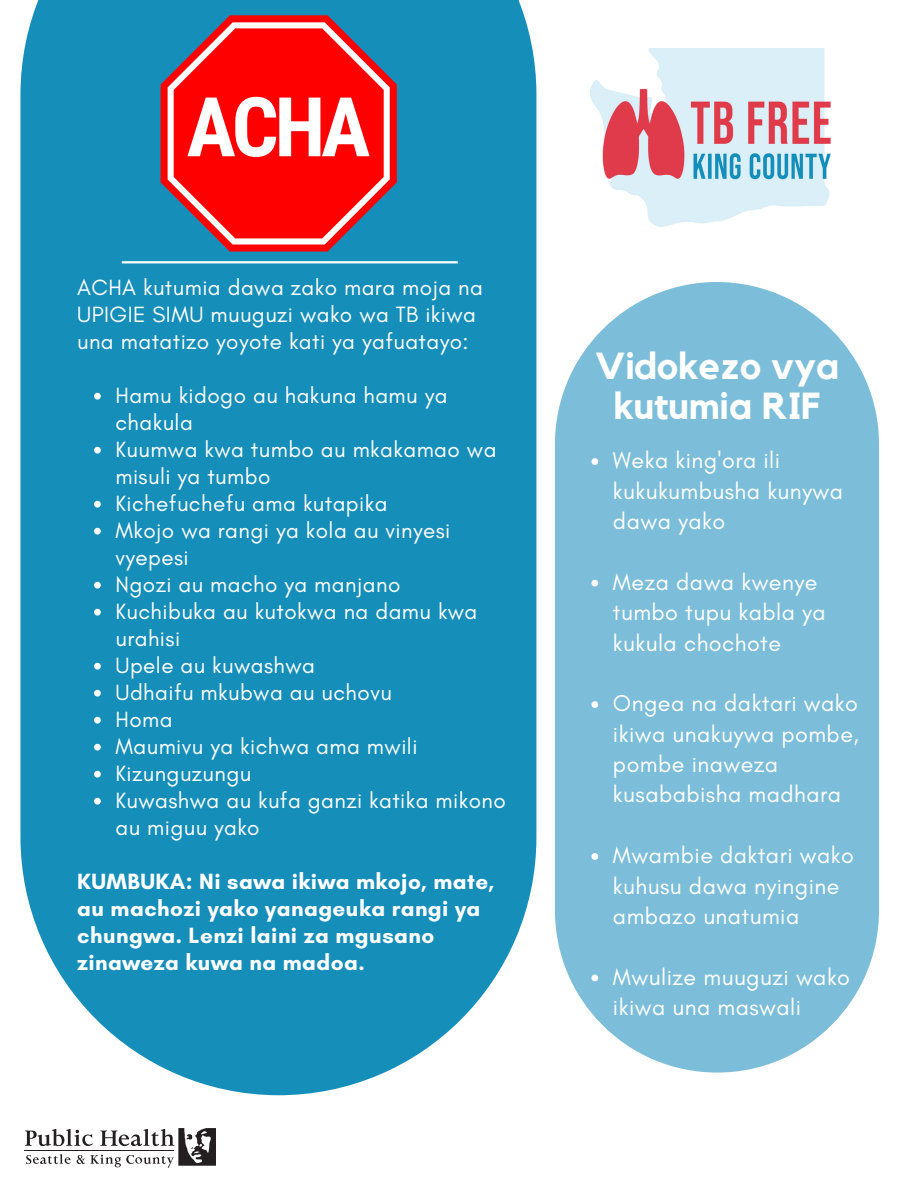
<style>
.page{position:relative;width:918px;height:1188px;background:#fff}
.page>*{position:absolute;margin:0;border:0;box-sizing:border-box;transform-origin:0 0}
.t1{font:700 82.5px "Roboto Condensed";color:#fff}
.t2{font:700 37.5px "Kollektif";color:#fff}
.t3{font:23.25px/30.3px "Glacial Indifference";letter-spacing:.02em;color:#fff}
.t4{font:22.5px/27px "Glacial Indifference";letter-spacing:.02em;color:#fff}
.t5{font:700 22.5px/27px "Glacial Indifference";letter-spacing:.02em;color:#fff}
</style>
<div class="page">
<div style="left:555px;top:282px;width:324px;height:791px;background:#7cbed9;border-radius:162px"></div>
<div style="left:20px;top:0;width:516px;height:1095px;background:#168eba"></div>
<hr style="left:122px;top:261px;width:336px;height:2px;background:#fff">
<img style="left:591px;top:48px;width:240px;height:178px">
<svg style="left:25px;top:1128px;width:191px;height:40px"></svg>
<hr style="left:25px;top:1150px;width:149px;height:1px;background:#231f20">
<svg style="left:161px;top:15px;width:236px;height:237px;background:#7c5069"></svg>
<svg style="left:168px;top:22px;width:222px;height:223px;background:#d43b43"></svg>
<svg style="left:94px;top:393px;width:7px;height:7px"></svg>
<svg style="left:94px;top:447px;width:7px;height:7px"></svg>
<svg style="left:94px;top:501px;width:7px;height:7px"></svg>
<svg style="left:94px;top:528px;width:7px;height:7px"></svg>
<svg style="left:94px;top:582px;width:7px;height:7px"></svg>
<svg style="left:94px;top:609px;width:7px;height:7px"></svg>
<svg style="left:94px;top:663px;width:7px;height:7px"></svg>
<svg style="left:94px;top:690px;width:7px;height:7px"></svg>
<svg style="left:94px;top:717px;width:7px;height:7px"></svg>
<svg style="left:94px;top:744px;width:7px;height:7px"></svg>
<svg style="left:94px;top:771px;width:7px;height:7px"></svg>
<svg style="left:94px;top:798px;width:7px;height:7px"></svg>
<svg style="left:591px;top:458px;width:7px;height:7px"></svg>
<svg style="left:591px;top:580px;width:7px;height:6px"></svg>
<svg style="left:591px;top:701px;width:7px;height:7px"></svg>
<svg style="left:591px;top:853px;width:7px;height:7px"></svg>
<svg style="left:591px;top:975px;width:7px;height:6px"></svg>
<div style="left:180px;top:92px;width:197px;height:82px;background:#f00"></div>
<p class="t1" style="left:187px;top:80px;width:185px">ACHA</p>
<p class="t4" style="left:77px;top:274px;width:407px">ACHA kutumia dawa zako mara moja na<br>UPIGIE SIMU muuguzi wako wa TB ikiwa una matatizo yoyote kati ya yafuatayo:</p>
<p class="t4" style="left:115px;top:382px;width:334px">Hamu kidogo au hakuna hamu ya chakula</p>
<p class="t4" style="left:115px;top:436px;width:383px">Kuumwa kwa tumbo au mkakamao wa misuli ya tumbo</p>
<p class="t4" style="left:115px;top:490px;width:274px">Kichefuchefu ama kutapika</p>
<p class="t4" style="left:115px;top:517px;width:336px">Mkojo wa rangi ya kola au vinyesi vyepesi</p>
<p class="t4" style="left:115px;top:571px;width:286px">Ngozi au macho ya manjano</p>
<p class="t4" style="left:115px;top:598px;width:364px">Kuchibuka au kutokwa na damu kwa urahisi</p>
<p class="t4" style="left:115px;top:652px;width:201px">Upele au kuwashwa</p>
<p class="t4" style="left:115px;top:679px;width:278px">Udhaifu mkubwa au uchovu</p>
<p class="t4" style="left:115px;top:706px;width:59px">Homa</p>
<p class="t4" style="left:115px;top:733px;width:304px">Maumivu ya kichwa ama mwili</p>
<p class="t4" style="left:115px;top:760px;width:137px">Kizunguzungu</p>
<p class="t4" style="left:115px;top:787px;width:392px">Kuwashwa au kufa ganzi katika mikono au miguu yako</p>
<p class="t5" style="left:77px;top:868px;width:419px">KUMBUKA: Ni sawa ikiwa mkojo, mate, au machozi yako yanageuka rangi ya chungwa. Lenzi laini za mgusano zinaweza kuwa na madoa.</p>
<p class="t2" style="left:595px;top:349px;width:245px">Vidokezo vya</p>
<p class="t2" style="left:614px;top:389px;width:208px">kutumia RIF</p>
<p class="t3" style="left:613px;top:445px;width:232px">Weka king'ora ili kukukumbusha kunywa dawa yako</p>
<p class="t3" style="left:613px;top:567px;width:214px">Meza dawa kwenye tumbo tupu kabla ya kukula chochote</p>
<p class="t3" style="left:613px;top:688px;width:247px">Ongea na daktari wako ikiwa unakuywa pombe, pombe inaweza kusababisha madhara</p>
<p class="t3" style="left:613px;top:840px;width:242px">Mwambie daktari wako kuhusu dawa nyingine ambazo unatumia</p>
<p class="t3" style="left:613px;top:961px;width:239px">Mwulize muuguzi wako ikiwa una maswali</p>
</div>
